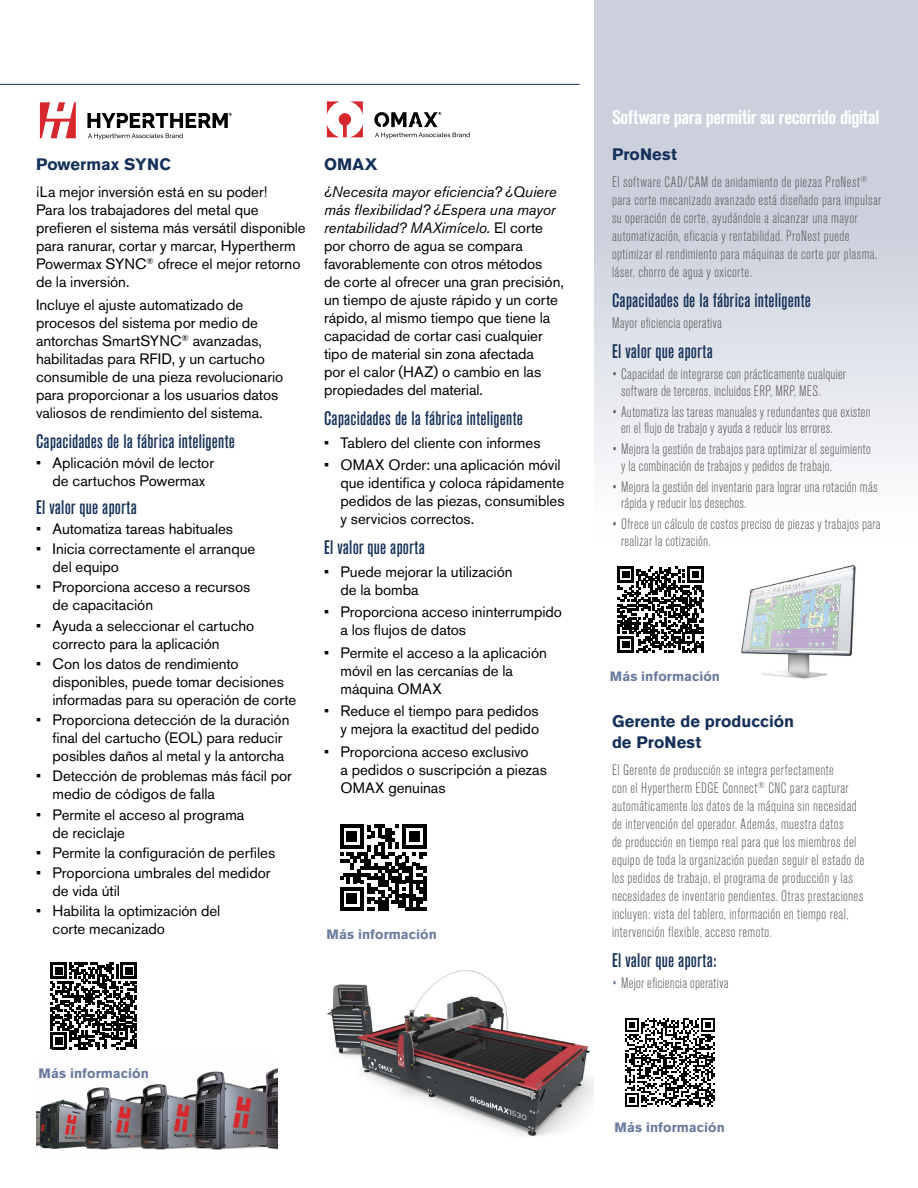
<style>
.page{position:relative;width:918px;height:1188px;background:#fff}
.page>*{position:absolute;margin:0;border:0;box-sizing:border-box;transform-origin:0 0}
.B_head{font:500 condensed 19.5px "Akzidenz Grotesk Pro";letter-spacing:.015em;color:#153159}
.Software_H3{font:700 condensed 19.5px "Akzidenz Grotesk Pro";letter-spacing:-.015em;color:#fff}
.H2_-_blue{font:700 16.5px/21px "Akzidenz Grotesk Pro";letter-spacing:.005em;color:#153159}
.Body_Bullet_10{font:15px/18px "Akzidenz Grotesk Pro";color:#000}
.Body_text_10{font:15px/18px "Akzidenz Grotesk Pro";color:#000}
.Body_text_9_5_condensed{font:300 condensed 15px/18px "Akzidenz Grotesk Pro";letter-spacing:.025em;color:#58595b}
.Body_Bullet_9_5_condensed{font:300 condensed 15px/16.5px "Akzidenz Grotesk Pro";letter-spacing:.015em;color:#58595b}
.QR{font:700 13.5px "Akzidenz Grotesk Pro";letter-spacing:.005em;color:#697b9f}
.s1{font-style:italic}
.s2{color:#697b9f}
</style>
<div class="page">
<div style="left:594px;top:0;width:324px;height:540px;background:linear-gradient(to bottom,#bec4d3,#f7f8f9)"></div>
<hr style="left:0;top:84px;width:580px;height:1px;background:#153159">
<svg style="left:40px;top:102px;width:36px;height:36px"></svg>
<svg style="left:87px;top:113px;width:145px;height:26px"></svg>
<svg style="left:327px;top:101px;width:36px;height:36px"></svg>
<svg style="left:374px;top:112px;width:96px;height:27px"></svg>
<svg style="left:340px;top:825px;width:86px;height:86px"></svg>
<img style="left:327px;top:970px;width:267px;height:166px">
<svg style="left:50px;top:963px;width:87px;height:86px"></svg>
<img style="left:36px;top:1068px;width:241px;height:82px">
<svg style="left:625px;top:1018px;width:90px;height:89px"></svg>
<img style="left:741px;top:565px;width:115px;height:114px">
<svg style="left:618px;top:567px;width:86px;height:86px"></svg>
<p class="H2_-_blue" style="left:36px;top:154px;width:137px">Powermax SYNC</p>
<p class="Body_text_10" style="left:36px;top:183px;width:271px">¡La mejor inversión está en su poder!<br>Para los trabajadores del metal que prefieren el sistema más versátil disponible para ranurar, cortar y marcar, Hypertherm Powermax SYNC<sup>®</sup> ofrece el mejor retorno de la inversión.</p>
<p class="Body_text_10" style="left:36px;top:295px;width:249px">Incluye el ajuste automatizado de procesos del sistema por medio de antorchas SmartSYNC<sup>®</sup> avanzadas, habilitadas para RFID, y un cartucho consumible de una pieza revolucionario para proporcionar a los usuarios datos valiosos de rendimiento del sistema.</p>
<p class="B_head" style="left:36px;top:428px;width:201px">Capacidades de la fábrica inteligente</p>
<p class="Body_Bullet_10" style="left:36px;top:454px;width:180px;text-align:center">• Aplicación móvil de lector de cartuchos Powermax</p>
<p class="B_head" style="left:36px;top:494px;width:102px">El valor que aporta</p>
<p class="Body_Bullet_10" style="left:36px;top:520px;width:199px">• Automatiza tareas habituales</p>
<p class="Body_Bullet_10" style="left:52px;top:540px;width:204px;text-indent:-16px">• Inicia correctamente el arranque del equipo</p>
<p class="Body_Bullet_10" style="left:52px;top:578px;width:199px;text-indent:-16px">• Proporciona acceso a recursos de capacitación</p>
<p class="Body_Bullet_10" style="left:52px;top:616px;width:203px;text-indent:-16px">• Ayuda a seleccionar el cartucho correcto para la aplicación</p>
<p class="Body_Bullet_10" style="left:52px;top:655px;width:245px;text-indent:-16px">• Con los datos de rendimiento disponibles, puede tomar decisiones informadas para su operación de corte</p>
<p class="Body_Bullet_10" style="left:52px;top:711px;width:239px;text-indent:-16px">• Proporciona detección de la duración final del cartucho (EOL) para reducir posibles daños al metal y la antorcha</p>
<p class="Body_Bullet_10" style="left:52px;top:767px;width:241px;text-indent:-16px">• Detección de problemas más fácil por medio de códigos de falla</p>
<p class="Body_Bullet_10" style="left:52px;top:805px;width:193px;text-indent:-16px">• Permite el acceso al programa de reciclaje</p>
<p class="Body_Bullet_10" style="left:36px;top:844px;width:241px">• Permite la configuración de perfiles</p>
<p class="Body_Bullet_10" style="left:52px;top:864px;width:220px;text-indent:-16px">• Proporciona umbrales del medidor de vida útil</p>
<p class="Body_Bullet_10" style="left:52px;top:902px;width:169px;text-indent:-16px">• Habilita la optimización del corte mecanizado</p>
<p class="H2_-_blue" style="left:324px;top:154px;width:55px">OMAX</p>
<p class="Body_text_10" style="left:324px;top:183px;width:241px"><span class="s1">¿Necesita mayor eficiencia? ¿Quiere más flexibilidad? ¿Espera una mayor rentabilidad? MAXimícelo.</span> El corte por chorro de agua se compara favorablemente con otros métodos<br>de corte al ofrecer una gran precisión, un tiempo de ajuste rápido y un corte rápido, al mismo tiempo que tiene la capacidad de cortar casi cualquier tipo de material sin zona afectada<br>por el calor (HAZ) o cambio en las propiedades del material.</p>
<p class="B_head" style="left:324px;top:406px;width:201px">Capacidades de la fábrica inteligente</p>
<p class="Body_Bullet_10" style="left:324px;top:433px;width:218px">• Tablero del cliente con informes</p>
<p class="Body_Bullet_10" style="left:340px;top:456px;width:226px;text-indent:-16px">• OMAX Order: una aplicación móvil que identifica y coloca rápidamente pedidos de las piezas, consumibles y servicios correctos.</p>
<p class="B_head" style="left:324px;top:535px;width:102px">El valor que aporta</p>
<p class="Body_Bullet_10" style="left:340px;top:562px;width:174px;text-indent:-16px">• Puede mejorar la utilización de la bomba</p>
<p class="Body_Bullet_10" style="left:340px;top:603px;width:223px;text-indent:-16px">• Proporciona acceso ininterrumpido a los flujos de datos</p>
<p class="Body_Bullet_10" style="left:340px;top:643px;width:208px;text-indent:-16px">• Permite el acceso a la aplicación móvil en las cercanías de la máquina OMAX</p>
<p class="Body_Bullet_10" style="left:324px;top:702px;width:217px;text-align:right">• Reduce el tiempo para pedidos y mejora la exactitud del pedido</p>
<p class="Body_Bullet_10" style="left:340px;top:742px;width:208px;text-indent:-16px">• Proporciona acceso exclusivo<br>a pedidos o suscripción a piezas<br>OMAX genuinas</p>
<p class="QR" style="left:327px;top:926px;width:112px">Más información</p>
<p class="QR" style="left:39px;top:1065px;width:112px">Más información</p>
<p class="Software_H3" style="left:612px;top:104px;width:269px">Software para permitir su recorrido digital</p>
<p class="H2_-_blue" style="left:612px;top:144px;width:66px">ProNest</p>
<p class="Body_text_9_5_condensed" style="left:612px;top:173px;width:271px">El software CAD/CAM de anidamiento de piezas ProNest<sup>® </sup>para corte mecanizado avanzado está diseñado para impulsar su operación de corte, ayudándole a alcanzar una mayor automatización, eficacia y rentabilidad. ProNest puede optimizar el rendimiento para máquinas de corte por plasma, láser, chorro de agua y oxicorte.</p>
<p class="B_head" style="left:612px;top:288px;width:201px">Capacidades de la fábrica inteligente</p>
<p class="Body_Bullet_9_5_condensed" style="left:612px;top:314px;width:111px">Mayor eficiencia operativa</p>
<p class="B_head" style="left:612px;top:339px;width:102px">El valor que aporta</p>
<p class="Body_Bullet_9_5_condensed" style="left:621px;top:365px;width:227px;text-indent:-9px">• Capacidad de integrarse con prácticamente cualquier software de terceros, incluidos ERP, MRP, MES.</p>
<p class="Body_Bullet_9_5_condensed" style="left:621px;top:403px;width:251px;text-indent:-9px">• Automatiza las tareas manuales y redundantes que existen en el flujo de trabajo y ayuda a reducir los errores.</p>
<p class="Body_Bullet_9_5_condensed" style="left:621px;top:440px;width:251px;text-indent:-9px">• Mejora la gestión de trabajos para optimizar el seguimiento y la combinación de trabajos y pedidos de trabajo.</p>
<p class="Body_Bullet_9_5_condensed" style="left:621px;top:478px;width:258px;text-indent:-9px">• Mejora la gestión del inventario para lograr una rotación más rápida y reducir los desechos.</p>
<p class="Body_Bullet_9_5_condensed" style="left:621px;top:515px;width:261px;text-indent:-9px">• Ofrece un cálculo de costos preciso de piezas y trabajos para realizar la cotización.</p>
<p class="QR" style="left:610px;top:668px;width:112px">Más información</p>
<p class="H2_-_blue" style="left:612px;top:711px;width:184px">Gerente de producción de ProNest</p>
<p class="Body_text_9_5_condensed" style="left:612px;top:760px;width:254px">El Gerente de producción se integra perfectamente<br>con el Hypertherm EDGE Connect<sup>®</sup> CNC para capturar automáticamente los datos de la máquina sin necesidad de intervención del operador. Además, muestra datos<br>de producción en tiempo real para que los miembros del equipo de toda la organización puedan seguir el estado de los pedidos de trabajo, el programa de producción y las necesidades de inventario pendientes. Otras prestaciones incluyen: vista del tablero, información en tiempo real, intervención flexible, acceso remoto.</p>
<p class="B_head" style="left:612px;top:948px;width:106px">El valor que aporta:</p>
<p class="Body_Bullet_9_5_condensed" style="left:612px;top:974px;width:118px"><span class="s2">•</span> Mejor eficiencia operativa</p>
<p class="QR" style="left:615px;top:1119px;width:112px">Más información</p>
</div>
